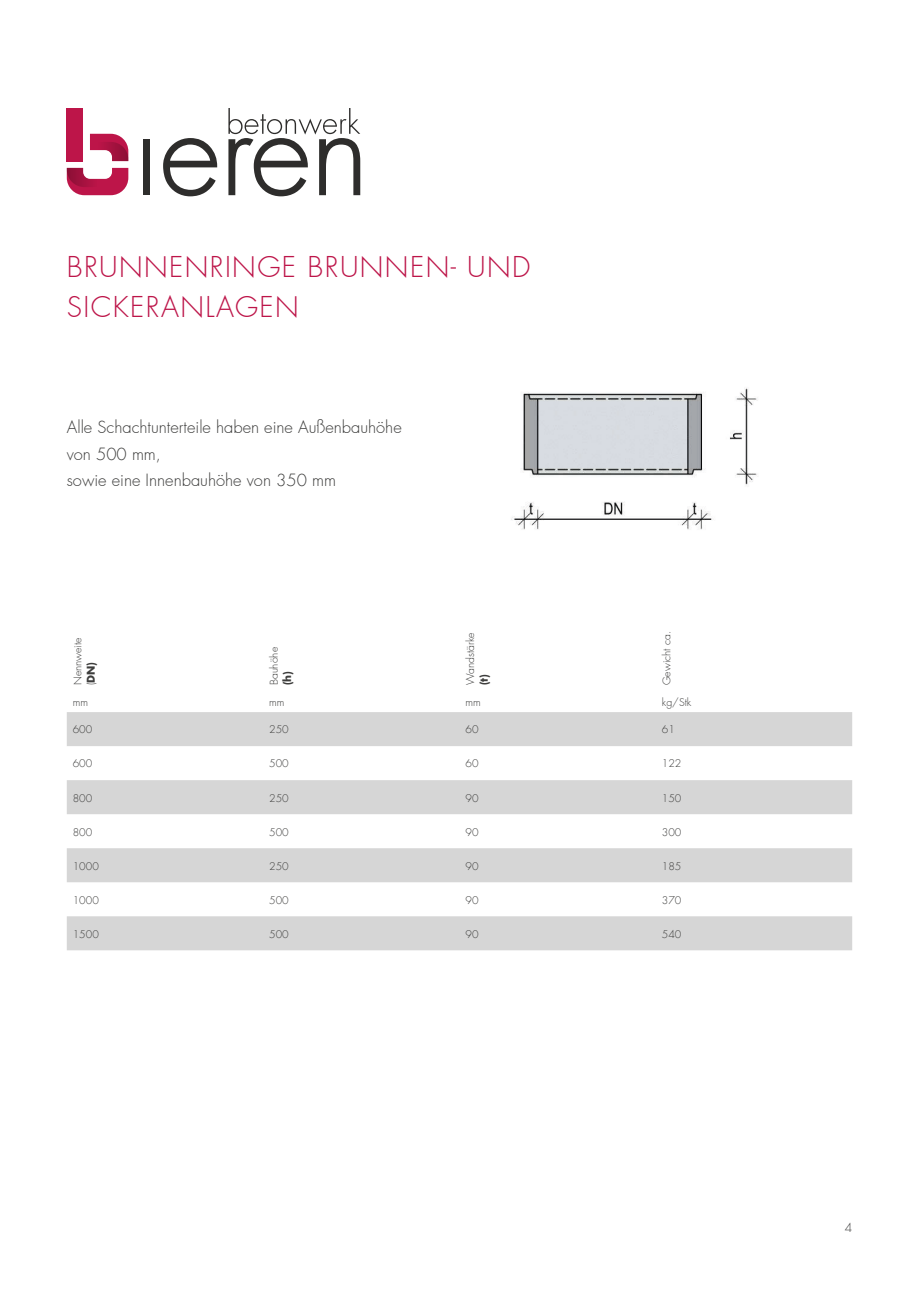
<style>
.page{position:relative;width:919px;height:1289px;background:#fff}
.page>*{position:absolute;margin:0;border:0;box-sizing:border-box;transform-origin:0 0}
.Headlines{font:300 28.05px/39.3px "Futura LT Pro";letter-spacing:.05em;color:#bd1549}
.Fließtext{font:300 16.5px/26.4px "Futura LT Pro";color:#3d3d3c}
.t1{font:300 12px "Futura LT Pro";color:#3d3d3c}
.Fließtext-2{font:300 10.5px/13.5px "Futura LT Pro";color:#3d3d3c}
.Fließtext-3{font:700 10.5px "Futura LT Pro";color:#3d3d3c}
.s1{font-weight:700}
</style>
<div class="page">
<div style="left:67px;top:108px;width:16px;height:53px;background:#bd1549"></div>
<div style="left:143px;top:139px;width:7px;height:56px;background:#2e2d2c"></div>
<svg style="left:163px;top:138px;width:54px;height:58px"></svg>
<svg style="left:228px;top:108px;width:132px;height:88px"></svg>
<svg style="left:67px;top:168px;width:61px;height:27px"></svg>
<svg style="left:90px;top:134px;width:38px;height:27px"></svg>
<img style="left:511px;top:388px;width:247px;height:142px">
<svg style="left:67px;top:712px;width:785px;height:238px;fill:#d6d6d6"></svg>
<p class="Headlines" style="left:67px;top:247px;width:465px">BRUNNENRINGE BRUNNEN- UND<br>SICKERANLAGEN</p>
<p class="Fließtext" style="left:67px;top:414px;width:336px">Alle Schachtunterteile haben eine Außenbauhöhe von 500 mm,</p>
<p class="Fließtext" style="left:67px;top:467px;width:271px">sowie eine Innenbauhöhe von 350 mm</p>
<p class="Fließtext-2" style="left:71px;top:685px;width:49px;rotate:-90deg">Nennweite (<span class="s1">DN)</span></p>
<p class="Fließtext-2" style="left:267px;top:685px;width:40px;rotate:-90deg">Bauhöhe</p>
<p class="Fließtext-3" style="left:279px;top:685px;width:16px;rotate:-90deg">(h)</p>
<p class="Fließtext-2" style="left:463px;top:685px;width:54px;rotate:-90deg">Wandstärke</p>
<p class="Fließtext-3" style="left:475px;top:685px;width:13px;rotate:-90deg">(t)</p>
<p class="Fließtext-2" style="left:660px;top:685px;width:56px;rotate:-90deg">Gewicht ca.</p>
<p class="Fließtext-2" style="left:73px;top:695px;width:17px">mm</p>
<p class="Fließtext-2" style="left:269px;top:695px;width:17px">mm</p>
<p class="Fließtext-2" style="left:465px;top:695px;width:17px">mm</p>
<p class="Fließtext-2" style="left:661px;top:695px;width:31px">kg/Stk</p>
<p class="Fließtext-2" style="left:73px;top:723px;width:21px">600</p>
<p class="Fließtext-2" style="left:269px;top:723px;width:21px">250</p>
<p class="Fließtext-2" style="left:465px;top:723px;width:15px">60</p>
<p class="Fließtext-2" style="left:661px;top:723px;width:15px">61</p>
<p class="Fließtext-2" style="left:73px;top:757px;width:21px">600</p>
<p class="Fließtext-2" style="left:269px;top:757px;width:21px">500</p>
<p class="Fließtext-2" style="left:465px;top:757px;width:15px">60</p>
<p class="Fließtext-2" style="left:661px;top:757px;width:21px">122</p>
<p class="Fließtext-2" style="left:73px;top:791px;width:21px">800</p>
<p class="Fließtext-2" style="left:269px;top:791px;width:21px">250</p>
<p class="Fließtext-2" style="left:465px;top:791px;width:15px">90</p>
<p class="Fließtext-2" style="left:661px;top:791px;width:21px">150</p>
<p class="Fließtext-2" style="left:73px;top:825px;width:21px">800</p>
<p class="Fließtext-2" style="left:269px;top:825px;width:21px">500</p>
<p class="Fließtext-2" style="left:465px;top:825px;width:15px">90</p>
<p class="Fließtext-2" style="left:661px;top:825px;width:21px">300</p>
<p class="Fließtext-2" style="left:73px;top:859px;width:28px">1000</p>
<p class="Fließtext-2" style="left:269px;top:859px;width:21px">250</p>
<p class="Fließtext-2" style="left:465px;top:859px;width:15px">90</p>
<p class="Fließtext-2" style="left:661px;top:859px;width:21px">185</p>
<p class="Fließtext-2" style="left:73px;top:893px;width:28px">1000</p>
<p class="Fließtext-2" style="left:269px;top:893px;width:21px">500</p>
<p class="Fließtext-2" style="left:465px;top:893px;width:15px">90</p>
<p class="Fließtext-2" style="left:661px;top:893px;width:21px">370</p>
<p class="Fließtext-2" style="left:73px;top:927px;width:28px">1500</p>
<p class="Fließtext-2" style="left:269px;top:927px;width:21px">500</p>
<p class="Fließtext-2" style="left:465px;top:927px;width:15px">90</p>
<p class="Fließtext-2" style="left:661px;top:927px;width:21px">540</p>
<p class="t1" style="left:844px;top:1219px;width:9px">4</p>
</div>
